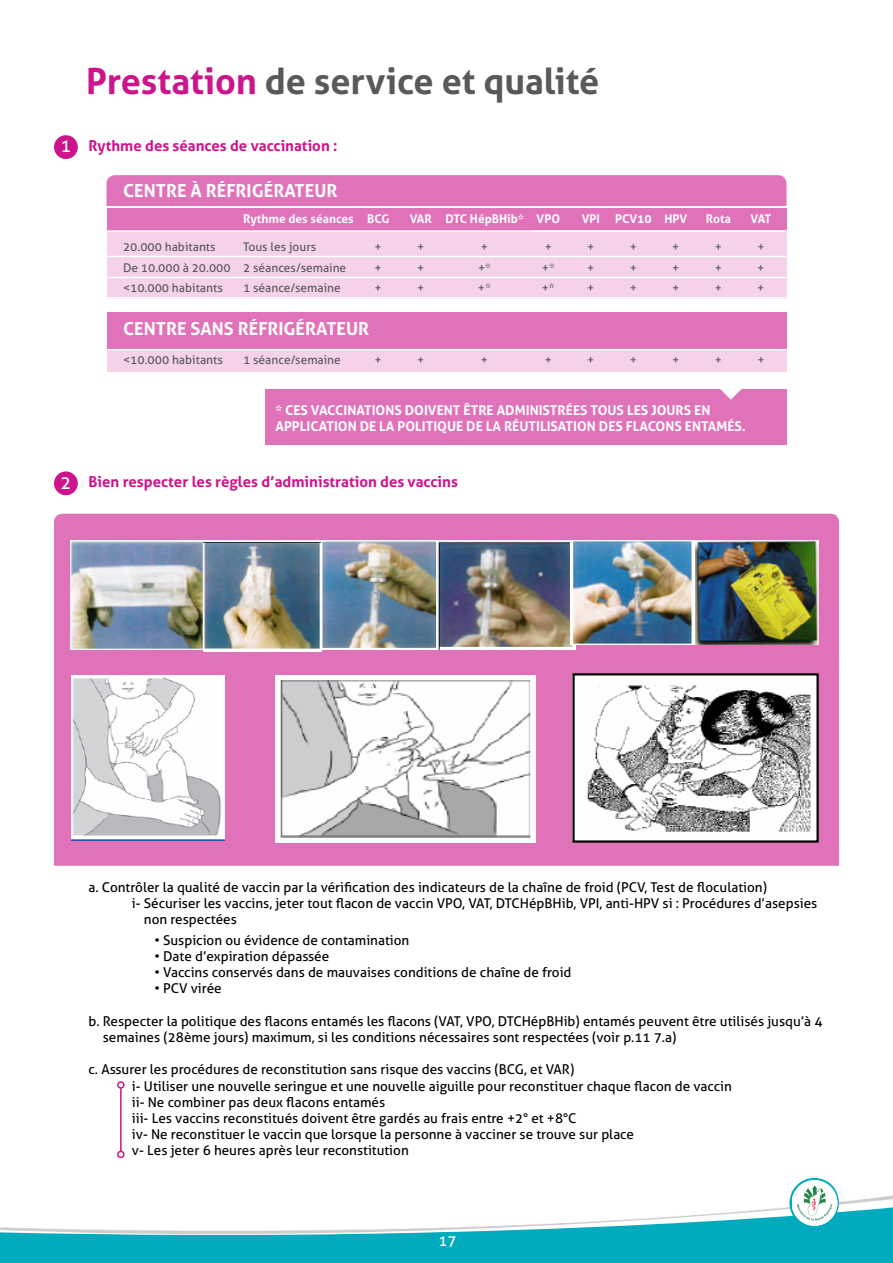
<style>
.page{position:relative;width:893px;height:1263px;background:#fff}
.page>*{position:absolute;margin:0;border:0;box-sizing:border-box;transform-origin:0 0}
.t1{font:700 36px "Aller";letter-spacing:-.005em;color:#58595b}
.t2{font:700 18px "Aller";color:#fff}
.t3{font:700 15px "Aller";color:#cc148c}
.t4{font:15px "Aller";color:#fff}
.t5{font:13.5px/16.2px "Aller";color:#000}
.t6{font:700 13.5px/16.2px "Aller";color:#fff}
.t7{font:12px "Aller";color:#58595b}
.t8{font:700 12px "Aller";color:#fff}
.s1{color:#cc148c}
.s2{font-weight:400;font-size:18px;color:#fff}
</style>
<div class="page">
<div style="left:0;top:1251px;width:893px;height:12px;background:#00abbd"></div>
<svg style="left:0;top:1199px;width:893px;height:52px"></svg>
<svg style="left:789px;top:1178px;width:50px;height:50px"></svg>
<img style="left:792px;top:1180px;width:45px;height:46px">
<svg style="left:797px;top:1185px;width:35px;height:35px"></svg>
<div style="left:54px;top:514px;width:785px;height:352px;background:#e072ba"></div>
<div style="left:54px;top:135px;width:24px;height:24px;background:#cc148c;border-radius:50%"></div>
<div style="left:54px;top:471px;width:24px;height:24px;background:#cc148c;border-radius:50%"></div>
<div style="left:107px;top:208px;width:679px;height:23px;background:#e072ba"></div>
<div style="left:107px;top:231px;width:679px;height:68px;background:#f5d2e9"></div>
<div style="left:107px;top:312px;width:679px;height:38px;background:#e072ba"></div>
<div style="left:107px;top:349px;width:679px;height:23px;background:#f5d2e9"></div>
<hr style="left:107px;top:230px;width:679px;height:2px;background:#fff">
<div style="left:107px;top:175px;width:679px;height:31px;background:#e072ba"></div>
<hr style="left:107px;top:256px;width:679px;height:1px;background:#fff">
<hr style="left:107px;top:277px;width:679px;height:1px;background:#fff">
<hr style="left:107px;top:297px;width:679px;height:2px;background:#fff">
<hr style="left:107px;top:349px;width:679px;height:1px;background:#fff">
<div style="left:265px;top:389px;width:521px;height:56px;background:#e072ba"></div>
<svg style="left:720px;top:389px;width:22px;height:11px"></svg>
<img style="left:70px;top:540px;width:133px;height:110px">
<img style="left:203px;top:540px;width:236px;height:111px">
<img style="left:437px;top:540px;width:138px;height:110px">
<img style="left:570px;top:540px;width:249px;height:105px">
<img style="left:71px;top:675px;width:154px;height:165px">
<img style="left:276px;top:675px;width:259px;height:168px">
<img style="left:575px;top:676px;width:241px;height:164px">
<div style="left:572px;top:673px;width:247px;height:170px;border:2px solid #000"></div>
<hr style="left:120px;top:1088px;width:2px;height:63px;background:#cc148c">
<div style="left:117px;top:1081px;width:8px;height:8px;border:2px solid #cc148c;border-radius:50%"></div>
<div style="left:117px;top:1151px;width:8px;height:7px;border:2px solid #cc148c;border-radius:50%"></div>
<h1 class="t1" style="left:86px;top:59px;width:515px"><span class="s1">Prestation</span> de service et qualité</h1>
<p class="t3" style="left:60px;top:136px;width:278px"><span class="s2">1</span> Rythme des séances de vaccination :</p>
<h2 class="t2" style="left:123px;top:179px;width:216px">CENTRE À RÉFRIGÉRATEUR</h2>
<p class="t8" style="left:243px;top:211px;width:148px">Rythme des séances BCG</p>
<p class="t8" style="left:410px;top:211px;width:152px">VAR DTC HépBHib* VPO</p>
<p class="t8" style="left:582px;top:211px;width:20px">VPI</p>
<p class="t8" style="left:615px;top:211px;width:74px">PCV10 HPV</p>
<p class="t8" style="left:706px;top:211px;width:27px">Rota</p>
<p class="t8" style="left:750px;top:211px;width:22px">VAT</p>
<p class="t7" style="left:123px;top:240px;width:94px">20.000 habitants</p>
<p class="t7" style="left:243px;top:240px;width:75px">Tous les jours</p>
<p class="t7" style="left:375px;top:240px;width:9px">+</p>
<p class="t7" style="left:417px;top:240px;width:9px">+</p>
<p class="t7" style="left:481px;top:240px;width:9px">+</p>
<p class="t7" style="left:545px;top:240px;width:9px">+</p>
<p class="t7" style="left:587px;top:240px;width:9px">+</p>
<p class="t7" style="left:630px;top:240px;width:9px">+</p>
<p class="t7" style="left:672px;top:240px;width:9px">+</p>
<p class="t7" style="left:715px;top:240px;width:9px">+</p>
<p class="t7" style="left:757px;top:240px;width:9px">+</p>
<p class="t7" style="left:123px;top:260px;width:225px">De 10.000 à 20.000 2 séances/semaine</p>
<p class="t7" style="left:375px;top:260px;width:9px">+</p>
<p class="t7" style="left:417px;top:260px;width:9px">+</p>
<p class="t7" style="left:478px;top:260px;width:15px">+*</p>
<p class="t7" style="left:542px;top:260px;width:15px">+*</p>
<p class="t7" style="left:587px;top:260px;width:9px">+</p>
<p class="t7" style="left:630px;top:260px;width:9px">+</p>
<p class="t7" style="left:672px;top:260px;width:9px">+</p>
<p class="t7" style="left:715px;top:260px;width:9px">+</p>
<p class="t7" style="left:757px;top:260px;width:9px">+</p>
<p class="t7" style="left:123px;top:281px;width:101px">&lt;10.000 habitants</p>
<p class="t7" style="left:243px;top:281px;width:99px">1 séance/semaine</p>
<p class="t7" style="left:375px;top:281px;width:9px">+</p>
<p class="t7" style="left:417px;top:281px;width:9px">+</p>
<p class="t7" style="left:478px;top:281px;width:15px">+*</p>
<p class="t7" style="left:542px;top:281px;width:15px">+*</p>
<p class="t7" style="left:587px;top:281px;width:9px">+</p>
<p class="t7" style="left:630px;top:281px;width:9px">+</p>
<p class="t7" style="left:672px;top:281px;width:9px">+</p>
<p class="t7" style="left:715px;top:281px;width:9px">+</p>
<p class="t7" style="left:757px;top:281px;width:9px">+</p>
<h2 class="t2" style="left:123px;top:318px;width:248px">CENTRE SANS RÉFRIGÉRATEUR</h2>
<p class="t7" style="left:123px;top:353px;width:101px">&lt;10.000 habitants</p>
<p class="t7" style="left:243px;top:353px;width:99px">1 séance/semaine</p>
<p class="t7" style="left:375px;top:353px;width:9px">+</p>
<p class="t7" style="left:417px;top:353px;width:9px">+</p>
<p class="t7" style="left:481px;top:353px;width:9px">+</p>
<p class="t7" style="left:545px;top:353px;width:9px">+</p>
<p class="t7" style="left:587px;top:353px;width:9px">+</p>
<p class="t7" style="left:630px;top:353px;width:9px">+</p>
<p class="t7" style="left:672px;top:353px;width:9px">+</p>
<p class="t7" style="left:715px;top:353px;width:9px">+</p>
<p class="t7" style="left:757px;top:353px;width:9px">+</p>
<p class="t6" style="left:275px;top:402px;width:472px">* CES VACCINATIONS DOIVENT ÊTRE ADMINISTRÉES TOUS LES JOURS EN<br>APPLICATION DE LA POLITIQUE DE LA RÉUTILISATION DES FLACONS ENTAMÉS.</p>
<p class="t3" style="left:60px;top:472px;width:399px"><span class="s2">2</span> Bien respecter les règles d’administration des vaccins</p>
<p class="t5" style="left:88px;top:879px;width:680px">a. Contrôler la qualité de vaccin par la vérification des indicateurs de la chaîne de froid (PCV, Test de floculation)</p>
<p class="t5" style="left:132px;top:895px;width:687px">i- Sécuriser les vaccins, jeter tout flacon de vaccin VPO, VAT, DTCHépBHib, VPI, anti-HPV si : Procédures d’asepsies</p>
<p class="t5" style="left:144px;top:911px;width:94px">non respectées</p>
<p class="t5" style="left:154px;top:932px;width:256px">• Suspicion ou évidence de contamination</p>
<p class="t5" style="left:154px;top:948px;width:176px">• Date d’expiration dépassée</p>
<p class="t5" style="left:154px;top:964px;width:419px">• Vaccins conservés dans de mauvaises conditions de chaîne de froid</p>
<p class="t5" style="left:154px;top:980px;width:69px">• PCV virée</p>
<p class="t5" style="left:103px;top:1013px;width:721px;text-indent:-14px">b. Respecter la politique des flacons entamés les flacons (VAT, VPO, DTCHépBHib) entamés peuvent être utilisés jusqu’à 4 semaines (28ème jours) maximum, si les conditions nécessaires sont respectées (voir p.11 7.a)</p>
<p class="t5" style="left:132px;top:1061px;width:601px;text-indent:-43px">c. Assurer les procédures de reconstitution sans risque des vaccins (BCG, et VAR)<br>i- Utiliser une nouvelle seringue et une nouvelle aiguille pour reconstituer chaque flacon de vaccin ii- Ne combiner pas deux flacons entamés<br>iii- Les vaccins reconstitués doivent être gardés au frais entre +2° et +8°C<br>iv- Ne reconstituer le vaccin que lorsque la personne à vacciner se trouve sur place<br>v- Les jeter 6 heures après leur reconstitution</p>
<p class="t4" style="left:439px;top:1231px;width:19px">17</p>
</div>
